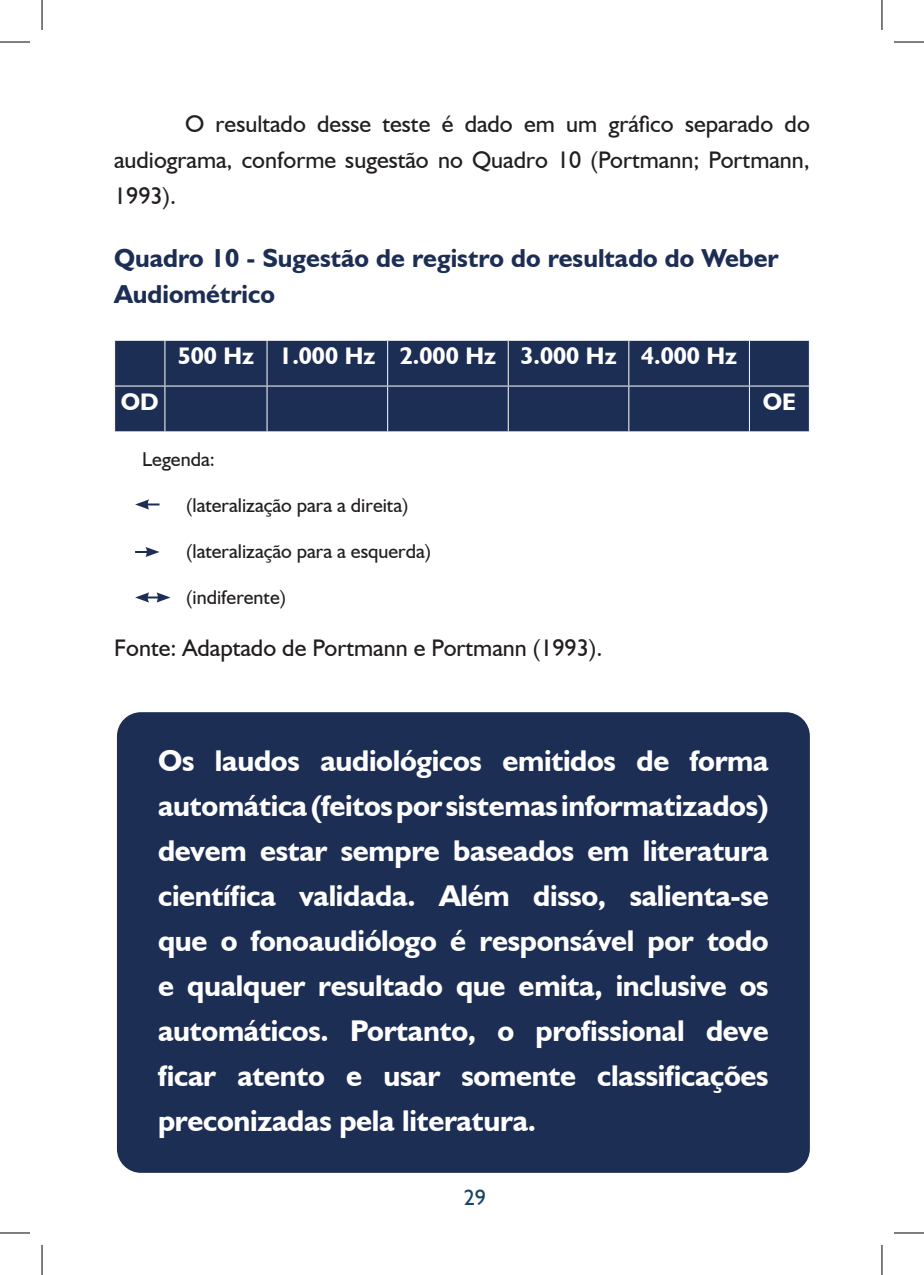
<style>
.page{position:relative;width:924px;height:1275px;background:#fff}
.page>*{position:absolute;margin:0;border:0;box-sizing:border-box;transform-origin:0 0}
.t1{font:700 30px/45px "Humanist 521 BT";letter-spacing:-.01em;color:#fff;text-align:justify}
.t2{font:700 26px/36px "Humanist 521 BT";color:#1d2e55}
.t3{font:24px/36px "Humanist 521 BT";color:#231f20;text-align:justify}
.t4{font:700 24px "Humanist 521 BT";color:#fff}
.t5{font:22px "Humanist 521 BT";color:#174563}
.t6{font:20px "Humanist 521 BT";color:#231f20}
.s1{color:#211d1e}
</style>
<div class="page">
<div style="left:115px;top:341px;width:693px;height:90px;background:#1d2e55"></div>
<hr style="left:164px;top:341px;width:1px;height:44px;background:#fff">
<hr style="left:266px;top:341px;width:1px;height:44px;background:#fff">
<hr style="left:387px;top:341px;width:1px;height:44px;background:#fff">
<hr style="left:507px;top:341px;width:1px;height:44px;background:#fff">
<hr style="left:628px;top:341px;width:1px;height:44px;background:#fff">
<hr style="left:748px;top:341px;width:1px;height:44px;background:#fff">
<hr style="left:114px;top:385px;width:51px;height:1px;background:#fff">
<hr style="left:165px;top:385px;width:102px;height:1px;background:#fff">
<hr style="left:164px;top:386px;width:1px;height:45px;background:#fff">
<hr style="left:267px;top:385px;width:120px;height:1px;background:#fff">
<hr style="left:266px;top:386px;width:1px;height:45px;background:#fff">
<hr style="left:387px;top:385px;width:121px;height:1px;background:#fff">
<hr style="left:387px;top:386px;width:1px;height:45px;background:#fff">
<hr style="left:508px;top:385px;width:120px;height:1px;background:#fff">
<hr style="left:507px;top:386px;width:1px;height:45px;background:#fff">
<hr style="left:628px;top:385px;width:121px;height:1px;background:#fff">
<hr style="left:628px;top:386px;width:1px;height:45px;background:#fff">
<hr style="left:749px;top:385px;width:60px;height:1px;background:#fff">
<hr style="left:748px;top:386px;width:1px;height:45px;background:#fff">
<svg style="left:135px;top:499px;width:24px;height:10px"></svg>
<svg style="left:135px;top:547px;width:24px;height:10px"></svg>
<svg style="left:135px;top:592px;width:35px;height:10px"></svg>
<div style="left:117px;top:712px;width:692px;height:460px;background:#1d2e55;border-radius:24px"></div>
<hr style="left:0;top:42px;width:30px;height:1px;background:#000">
<hr style="left:893px;top:42px;width:30px;height:1px;background:#000">
<hr style="left:0;top:1232px;width:30px;height:1px;background:#000">
<hr style="left:893px;top:1232px;width:30px;height:1px;background:#000">
<hr style="left:42px;top:0;width:1px;height:30px;background:#000">
<hr style="left:42px;top:1245px;width:1px;height:30px;background:#000">
<hr style="left:881px;top:0;width:1px;height:30px;background:#000">
<hr style="left:881px;top:1245px;width:1px;height:30px;background:#000">
<p class="t3" style="left:114px;top:106px;width:697px;text-indent:71px">O resultado desse teste é dado em um gráfico separado do audiograma, conforme sugestão no Quadro 10 (Portmann; Portmann, 1993).</p>
<p class="t2" style="left:114px;top:240px;width:665px">Quadro 10 - Sugestão de registro do resultado do Weber<br>Audiométrico</p>
<p class="t4" style="left:178px;top:341px;width:560px">500 Hz 1.000 Hz 2.000 Hz 3.000 Hz 4.000 Hz</p>
<p class="t4" style="left:121px;top:387px;width:39px">OD</p>
<p class="t4" style="left:762px;top:387px;width:35px">OE</p>
<p class="t6" style="left:142px;top:446px;width:74px">Legenda:</p>
<p class="t6" style="left:186px;top:492px;width:223px">(lateralização para a direita)</p>
<p class="t6" style="left:186px;top:538px;width:246px">(lateralização para a esquerda)</p>
<p class="t6" style="left:186px;top:584px;width:101px">(indiferente)</p>
<p class="t3" style="left:114px;top:629px;width:489px"><span class="s1">Fonte: Adaptado de</span> Portmann e Portmann (1993).</p>
<p class="t1" style="left:158px;top:737px;width:612px">Os laudos audiológicos emitidos de forma automática (feitos por sistemas informatizados) devem estar sempre baseados em literatura científica validada. Além disso, salienta-se que o fonoaudiólogo é responsável por todo e qualquer resultado que emita, inclusive os automáticos. Portanto, o profissional deve ficar atento e usar somente classificações preconizadas pela literatura.</p>
<p class="t5" style="left:463px;top:1183px;width:24px">29</p>
</div>
